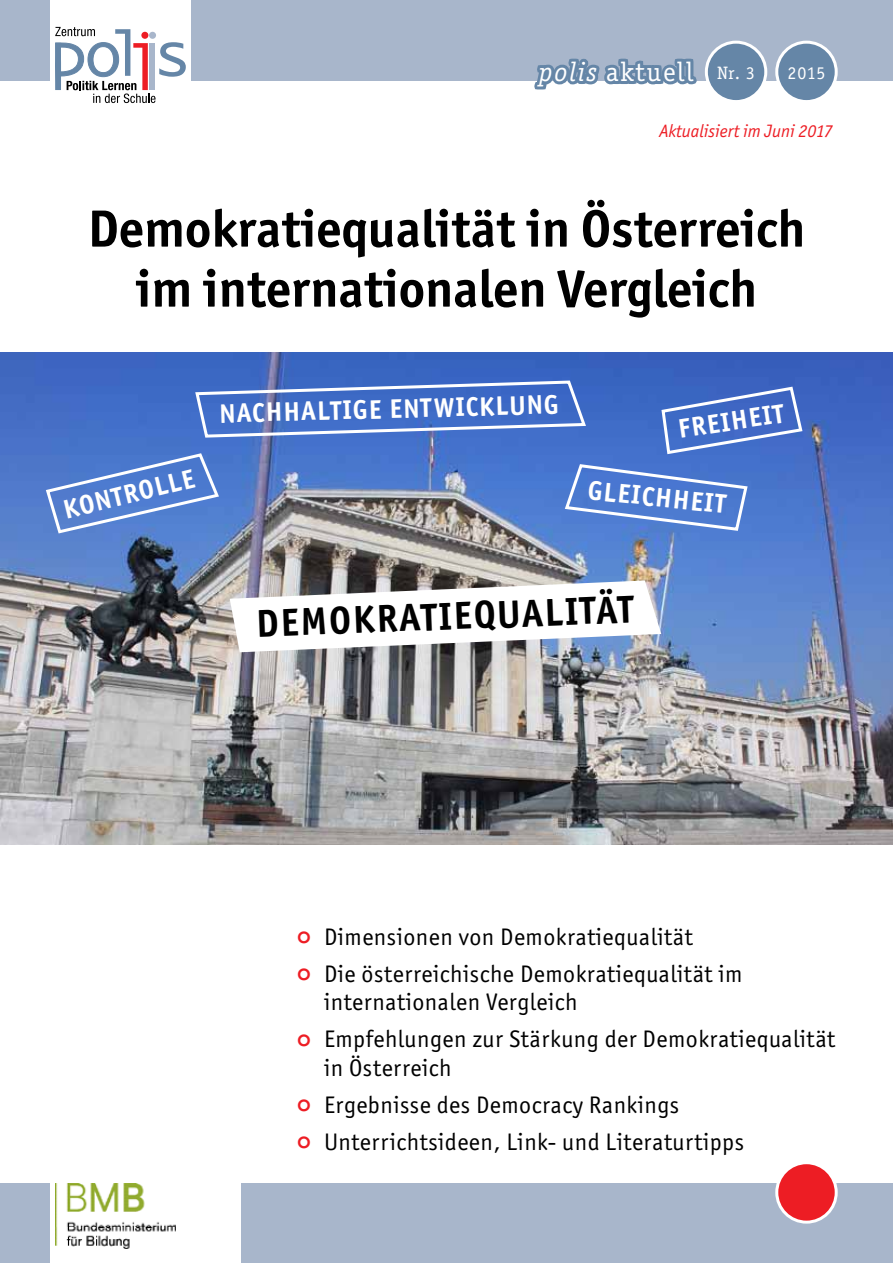
<style>
.page{position:relative;width:893px;height:1263px;background:#fff}
.page>*{position:absolute;margin:0;border:0;box-sizing:border-box;transform-origin:0 0}
.t1{font:700 52.5px/60px "Officina San ITC";color:#000;text-align:center}
.t2{font:700 39px "Officina San ITC";color:#000}
.t3{font:700 27px "Officina San ITC";color:#fff}
.t4{font:27px "Officina Ser ITC";letter-spacing:.07em;color:#fff}
.t5{font:24px/37px "Officina San ITC";letter-spacing:.02em;color:#000}
.t6{font:italic 18px "Officina San ITC";color:#ed1d24}
.t7{font:18px "Officina Ser ITC";color:#fff}
.s1{font-style:italic}
.s2{font-size:18px}
.s3{font-family:"Rockwell";color:#ed1d24}
</style>
<div class="page">
<img style="left:0;top:353px;width:893px;height:492px">
<svg style="left:44px;top:451px;width:177px;height:84px;background:#5c86d1"></svg>
<svg style="left:563px;top:462px;width:186px;height:71px;background:#5c85d3"></svg>
<svg style="left:660px;top:385px;width:144px;height:71px;background:#5277ca"></svg>
<svg style="left:193px;top:379px;width:395px;height:61px;background:#537acb"></svg>
<svg style="left:230px;top:580px;width:431px;height:72px"></svg>
<div style="left:0;top:0;width:50px;height:81px;background:#a8b6cb"></div>
<div style="left:242px;top:1183px;width:651px;height:80px;background:#a8b6cb"></div>
<div style="left:191px;top:0;width:702px;height:81px;background:#a8b6cb"></div>
<div style="left:777px;top:42px;width:59px;height:60px;background:#6586a7;border-radius:50%"></div>
<div style="left:775px;top:41px;width:63px;height:62px;border:3px solid #fff;border-radius:50%"></div>
<div style="left:706px;top:42px;width:60px;height:60px;background:#6586a7;border-radius:50%"></div>
<div style="left:705px;top:41px;width:62px;height:62px;border:3px solid #fff;border-radius:50%"></div>
<svg style="left:534px;top:58px;width:163px;height:32px"></svg>
<svg style="left:55px;top:27px;width:131px;height:76px"></svg>
<div style="left:0;top:1183px;width:50px;height:80px;background:#a8b6cb"></div>
<div style="left:777px;top:1163px;width:59px;height:59px;background:#ed1d24;border-radius:50%"></div>
<div style="left:775px;top:1161px;width:63px;height:62px;border:3px solid #fff;border-radius:50%"></div>
<img style="left:55px;top:1183px;width:120px;height:65px">
<p class="t4" style="left:539px;top:56px;width:217px"><span class="s1">polis</span> aktuell <span class="s2">Nr. 3</span></p>
<p class="t7" style="left:787px;top:62px;width:40px">2015</p>
<p class="t6" style="left:659px;top:121px;width:175px">Aktualisiert im Juni 2017</p>
<h1 class="t1" style="left:88px;top:198px;width:719px">Demokratiequalität in Österreich im internationalen Vergleich</h1>
<p class="t3" style="left:60px;top:494px;width:136px;rotate:-14deg">Kontrolle</p>
<p class="t3" style="left:219px;top:395px;width:341px;rotate:-1deg">Nachhaltige En twicklung</p>
<p class="t3" style="left:676px;top:412px;width:108px;rotate:-8deg">Freiheit</p>
<p class="t3" style="left:590px;top:473px;width:140px;rotate:6deg">Gleichheit</p>
<h2 class="t2" style="left:256px;top:599px;width:379px;rotate:-2deg">Demokratiequalität</h2>
<p class="t5" style="left:297px;top:918px;width:447px"><span class="s3">o</span> Dimensionen von Demokratiequalität<br><span class="s3">o</span> Die österreichische Demokratiequalität im</p>
<p class="t5" style="left:297px;top:983px;width:540px;text-indent:27px">internationalen Vergleich<br><span class="s3">o</span> Empfehlungen zur Stärkung der Demokratiequalität</p>
<p class="t5" style="left:297px;top:1049px;width:448px;text-indent:27px">in Österreich<br><span class="s3">o</span> Ergebnisse des Democracy Rankings<br><span class="s3">o</span> Unterrichtsideen, Link- und Literaturtipps</p>
</div>
